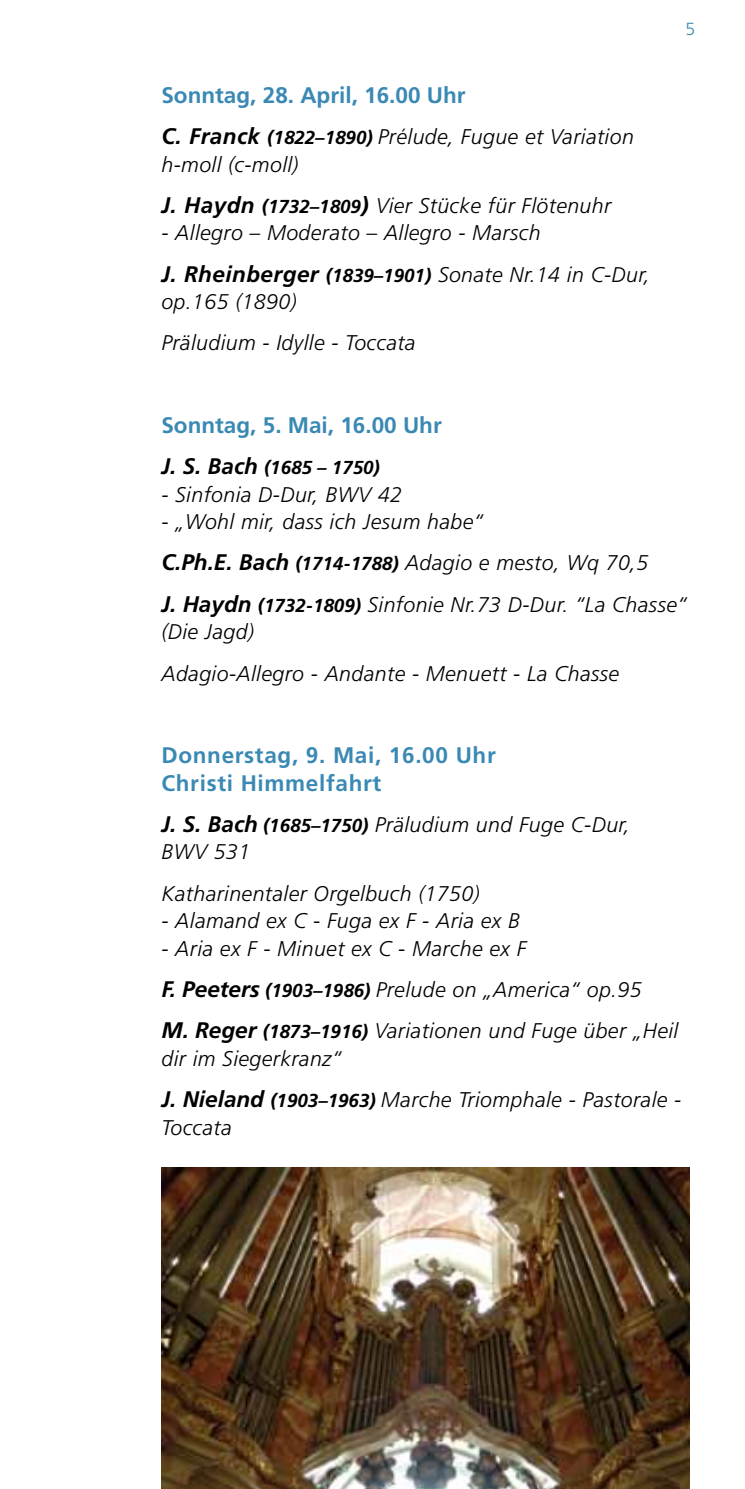
<style>
.page{position:relative;width:745px;height:1489px;background:#fff}
.page>*{position:absolute;margin:0;border:0;box-sizing:border-box;transform-origin:0 0}
.t1{font:700 22.5px "Frutiger";color:#3a89b4}
.t2{font:700 22.5px/27.5px "Frutiger";letter-spacing:.03em;color:#3a89b4}
.t3{font:italic 300 21.25px/41.2px "Frutiger";letter-spacing:.02em;color:#000}
.t4{font:italic 700 18.75px "Frutiger";color:#000}
.t5{font:300 17.5px "Frutiger";color:#3a89b4}
.s1{font-weight:700;font-size:22.5px}
.s2{font-weight:700;font-size:18.75px}
.s3{font-size:22.5px}
</style>
<div class="page">
<img style="left:161px;top:1167px;width:528px;height:321px">
<p class="t1" style="left:161px;top:82px;width:305px">Sonntag, 28. April, 16.00 Uhr</p>
<p class="t3" style="left:161px;top:123px;width:473px;line-height:27.5px"><span class="s1">C. Franck</span> <span class="s2">(1822–1890)</span> Prélude, Fugue et Variation h-moll (c-moll)</p>
<p class="t3" style="left:161px;top:185px;width:451px"><span class="s1">J. Haydn</span> <span class="s2">(1732–1809</span><span class="s1">)</span> Vier Stücke für Flötenuhr</p>
<p class="t3" style="left:161px;top:212px;width:489px">- Allegro – Moderato – Allegro - Marsch<br><span class="s1">J. Rheinberger</span> <span class="s2">(1839–1901)</span> Sonate Nr.14 in C-Dur,</p>
<p class="t3" style="left:161px;top:281px;width:255px">op.165 (1890)<br>Präludium - Idylle - Toccata</p>
<p class="t5" style="left:685px;top:19px;width:11px">5</p>
<p class="t1" style="left:161px;top:412px;width:282px">Sonntag, 5. Mai, 16.00 Uhr</p>
<p class="t4" style="left:161px;top:456px;width:220px"><span class="s3">J. S. Bach</span> (1685 – 1750)</p>
<p class="t3" style="left:161px;top:473px;width:242px">- Sinfonia D-Dur, BWV 42</p>
<p class="t3" style="left:161px;top:501px;width:526px">- „Wohl mir, dass ich Jesum habe“<br><span class="s1">C.Ph.E. Bach</span> <span class="s2">(1714-1788)</span> Adagio e mesto, Wq 70,5<br><span class="s1">J. Haydn</span> <span class="s2">(1732-1809)</span> Sinfonie Nr.73 D-Dur. “La Chasse“</p>
<p class="t3" style="left:161px;top:611px;width:459px">(Die Jagd)<br>Adagio-Allegro - Andante - Menuett - La Chasse</p>
<p class="t2" style="left:161px;top:741px;width:335px">Donnerstag, 9. Mai, 16.00 Uhr<br>Christi Himmelfahrt</p>
<p class="t3" style="left:161px;top:810px;width:470px;line-height:27.5px"><span class="s1">J. S. Bach</span> <span class="s2">(1685–1750)</span> Präludium und Fuge C-Dur,<br>BWV 531</p>
<p class="t3" style="left:161px;top:872px;width:319px">Katharinentaler Orgelbuch (1750)</p>
<p class="t3" style="left:161px;top:900px;width:360px">- Alamand ex C - Fuga ex F - Aria ex B</p>
<p class="t3" style="left:161px;top:927px;width:518px">- Aria ex F - Minuet ex C - Marche ex F<br><span class="s1">F. Peeters</span> <span class="s2">(1903–1986)</span> Prelude on „America“ op.95<br><span class="s1">M. Reger</span> <span class="s2">(1873–1916)</span> Variationen und Fuge über „Heil</p>
<p class="t3" style="left:161px;top:1037px;width:521px">dir im Siegerkranz“<br><span class="s1">J. Nieland</span> <span class="s2">(1903–1963)</span> Marche Triomphale - Pastorale -</p>
<p class="t3" style="left:161px;top:1106px;width:72px">Toccata</p>
</div>
